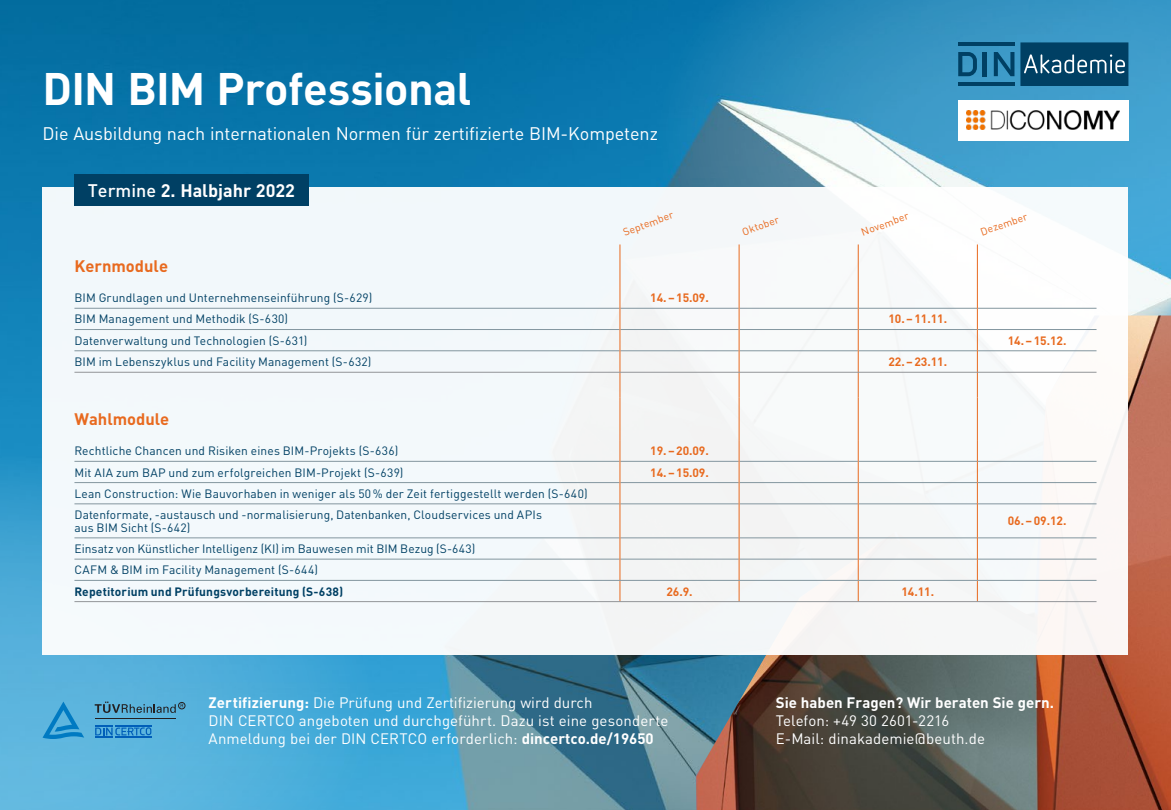
<style>
.page{position:relative;width:1171px;height:810px;background:#fff}
.page>*{position:absolute;margin:0;border:0;box-sizing:border-box;transform-origin:0 0}
.Copy_10pt{font:700 45px "DINOT";letter-spacing:-.015em;color:#fff}
.Copy_10pt-2{font:18px "DINOT";letter-spacing:-.005em;color:#fff}
.Copy_10pt-3{font:700 18px "DINOT";color:#fff}
.Copy_10pt-4{font:700 16.5px "DINOT";color:#e86a1f}
.Copy_10pt-5{font:15px/18px "DINOT";letter-spacing:.005em;color:#fff}
.Copy_10pt-6{font:700 15px "DINOT";color:#fff}
.t1{font:12px/13.5px "DINOT";letter-spacing:.01em;color:#004064}
.t2{font:700 12px "DINOT";letter-spacing:-.005em;color:#e86a1f}
.t3{font:700 12px "DINOT";letter-spacing:.01em;color:#004064}
.t4{font:10.5px "DINOT";color:#e86a1f}
.s1{font-weight:500}
.s2{font-weight:700}
</style>
<div class="page">
<img style="left:0;top:0;width:695px;height:810px">
<img style="left:695px;top:391px;width:475px;height:419px">
<div style="left:43px;top:187px;width:1085px;height:468px;background:#f3f8fb"></div>
<svg style="left:653px;top:0;width:517px;height:391px"></svg>
<svg style="left:0;top:449px;width:379px;height:361px"></svg>
<div style="left:74px;top:174px;width:234px;height:32px;background:#004064"></div>
<svg style="left:958px;top:52px;width:18px;height:24px"></svg>
<hr style="left:958px;top:42px;width:56px;height:4px;background:#004064">
<hr style="left:982px;top:52px;width:4px;height:24px;background:#004064">
<svg style="left:993px;top:52px;width:21px;height:24px"></svg>
<hr style="left:958px;top:82px;width:56px;height:4px;background:#004064">
<svg style="left:1020px;top:42px;width:108px;height:44px;background:#1c5575"></svg>
<div style="left:958px;top:100px;width:170px;height:40px;background:#fff"></div>
<img style="left:966px;top:111px;width:153px;height:19px">
<hr style="left:74px;top:308px;width:545px;height:1px;background:#83969f">
<hr style="left:620px;top:308px;width:118px;height:1px;background:#83969f">
<hr style="left:739px;top:308px;width:118px;height:1px;background:#83969f">
<hr style="left:858px;top:308px;width:118px;height:1px;background:#83969f">
<hr style="left:977px;top:308px;width:119px;height:1px;background:#83969f">
<hr style="left:74px;top:329px;width:545px;height:1px;background:#83969f">
<hr style="left:620px;top:329px;width:118px;height:1px;background:#83969f">
<hr style="left:739px;top:329px;width:118px;height:1px;background:#83969f">
<hr style="left:858px;top:329px;width:118px;height:1px;background:#83969f">
<hr style="left:977px;top:329px;width:119px;height:1px;background:#83969f">
<hr style="left:74px;top:351px;width:545px;height:1px;background:#83969f">
<hr style="left:620px;top:351px;width:118px;height:1px;background:#83969f">
<hr style="left:739px;top:351px;width:118px;height:1px;background:#83969f">
<hr style="left:858px;top:351px;width:118px;height:1px;background:#83969f">
<hr style="left:977px;top:351px;width:119px;height:1px;background:#83969f">
<hr style="left:74px;top:461px;width:545px;height:1px;background:#83969f">
<hr style="left:620px;top:461px;width:118px;height:1px;background:#83969f">
<hr style="left:739px;top:461px;width:118px;height:1px;background:#83969f">
<hr style="left:858px;top:461px;width:118px;height:1px;background:#83969f">
<hr style="left:977px;top:461px;width:119px;height:1px;background:#83969f">
<hr style="left:74px;top:482px;width:545px;height:1px;background:#83969f">
<hr style="left:620px;top:482px;width:118px;height:1px;background:#83969f">
<hr style="left:739px;top:482px;width:118px;height:1px;background:#83969f">
<hr style="left:858px;top:482px;width:118px;height:1px;background:#83969f">
<hr style="left:977px;top:482px;width:119px;height:1px;background:#83969f">
<hr style="left:74px;top:504px;width:545px;height:1px;background:#83969f">
<hr style="left:620px;top:504px;width:118px;height:1px;background:#83969f">
<hr style="left:739px;top:504px;width:118px;height:1px;background:#83969f">
<hr style="left:858px;top:504px;width:118px;height:1px;background:#83969f">
<hr style="left:977px;top:504px;width:119px;height:1px;background:#83969f">
<hr style="left:74px;top:538px;width:545px;height:1px;background:#83969f">
<hr style="left:620px;top:538px;width:118px;height:1px;background:#83969f">
<hr style="left:739px;top:538px;width:118px;height:1px;background:#83969f">
<hr style="left:858px;top:538px;width:118px;height:1px;background:#83969f">
<hr style="left:977px;top:538px;width:119px;height:1px;background:#83969f">
<hr style="left:74px;top:559px;width:545px;height:1px;background:#83969f">
<hr style="left:620px;top:559px;width:118px;height:1px;background:#83969f">
<hr style="left:739px;top:559px;width:118px;height:1px;background:#83969f">
<hr style="left:858px;top:559px;width:118px;height:1px;background:#83969f">
<hr style="left:977px;top:559px;width:119px;height:1px;background:#83969f">
<hr style="left:619px;top:244px;width:1px;height:43px;background:#e86a1f">
<hr style="left:738px;top:244px;width:1px;height:43px;background:#e86a1f">
<hr style="left:857px;top:244px;width:1px;height:43px;background:#e86a1f">
<hr style="left:976px;top:244px;width:1px;height:43px;background:#e86a1f">
<svg style="left:619px;top:287px;width:1px;height:111px"></svg>
<svg style="left:738px;top:287px;width:1px;height:111px"></svg>
<svg style="left:857px;top:287px;width:1px;height:111px"></svg>
<svg style="left:976px;top:287px;width:1px;height:111px"></svg>
<hr style="left:619px;top:398px;width:1px;height:42px;background:#e86a1f">
<hr style="left:738px;top:398px;width:1px;height:42px;background:#e86a1f">
<hr style="left:857px;top:398px;width:1px;height:42px;background:#e86a1f">
<hr style="left:976px;top:398px;width:1px;height:42px;background:#e86a1f">
<svg style="left:619px;top:440px;width:1px;height:64px"></svg>
<svg style="left:738px;top:440px;width:1px;height:64px"></svg>
<svg style="left:857px;top:440px;width:1px;height:64px"></svg>
<svg style="left:976px;top:440px;width:1px;height:64px"></svg>
<hr style="left:619px;top:504px;width:1px;height:34px;background:#e86a1f">
<hr style="left:738px;top:504px;width:1px;height:34px;background:#e86a1f">
<hr style="left:857px;top:504px;width:1px;height:34px;background:#e86a1f">
<hr style="left:976px;top:504px;width:1px;height:34px;background:#e86a1f">
<svg style="left:619px;top:538px;width:1px;height:63px"></svg>
<svg style="left:738px;top:538px;width:1px;height:63px"></svg>
<svg style="left:857px;top:538px;width:1px;height:63px"></svg>
<svg style="left:976px;top:538px;width:1px;height:63px"></svg>
<hr style="left:74px;top:580px;width:546px;height:1px;background:#83969f">
<hr style="left:620px;top:580px;width:119px;height:1px;background:#83969f">
<hr style="left:739px;top:580px;width:119px;height:1px;background:#83969f">
<hr style="left:858px;top:580px;width:119px;height:1px;background:#83969f">
<hr style="left:977px;top:580px;width:119px;height:1px;background:#83969f">
<hr style="left:95px;top:719px;width:81px;height:1px;background:#231f20">
<div style="left:178px;top:702px;width:7px;height:7px;border:1px solid #231f20;border-radius:50%"></div>
<svg style="left:95px;top:702px;width:88px;height:11px"></svg>
<svg style="left:43px;top:702px;width:41px;height:37px;background:#3ea1d4"></svg>
<svg style="left:95px;top:725px;width:56px;height:13px"></svg>
<hr style="left:74px;top:372px;width:1022px;height:1px;background:#939598">
<hr style="left:74px;top:601px;width:1022px;height:1px;background:#939598">
<p class="Copy_10pt" style="left:43px;top:53px;width:430px">DIN BIM Professional</p>
<p class="Copy_10pt-2" style="left:43px;top:120px;width:616px">Die Ausbildung nach internationalen Normen für zertifizierte BIM-Kompetenz</p>
<p class="Copy_10pt-3" style="left:88px;top:176px;width:209px"><span class="s1">Termine</span> 2. Halbjahr 2022</p>
<p class="t4" style="left:620px;top:225px;width:54px;rotate:-20deg">September</p>
<p class="t4" style="left:739px;top:225px;width:40px;rotate:-20deg">Oktober</p>
<p class="t4" style="left:858px;top:225px;width:51px;rotate:-20deg">November</p>
<p class="t4" style="left:977px;top:225px;width:51px;rotate:-20deg">Dezember</p>
<p class="Copy_10pt-4" style="left:74px;top:253px;width:95px">Kernmodule</p>
<p class="t1" style="left:74px;top:290px;width:299px">BIM Grundlagen und Unternehmenseinführung (S-629)</p>
<p class="t2" style="left:650px;top:288px;width:60px">14. – 15.09.</p>
<p class="t1" style="left:74px;top:311px;width:215px">BIM Management und Methodik (S-630)</p>
<p class="t2" style="left:888px;top:310px;width:60px">10. – 11.11.</p>
<p class="t1" style="left:74px;top:333px;width:234px">Datenverwaltung und Technologien (S-631)</p>
<p class="t2" style="left:1007px;top:331px;width:60px">14. – 15.12.</p>
<p class="t1" style="left:74px;top:354px;width:298px">BIM im Lebenszyklus und Facility Management (S-632)</p>
<p class="t2" style="left:888px;top:352px;width:60px">22. – 23.11.</p>
<p class="Copy_10pt-4" style="left:74px;top:406px;width:96px">Wahlmodule</p>
<p class="t1" style="left:74px;top:443px;width:325px">Rechtliche Chancen und Risiken eines BIM-Projekts (S-636)</p>
<p class="t2" style="left:650px;top:441px;width:60px">19. – 20.09.</p>
<p class="t1" style="left:74px;top:464px;width:330px">Mit AIA zum BAP und zum erfolgreichen BIM-Projekt (S-639)</p>
<p class="t2" style="left:650px;top:463px;width:60px">14. – 15.09.</p>
<p class="t1" style="left:74px;top:486px;width:514px">Lean Construction: Wie Bauvorhaben in weniger als 50 % der Zeit fertiggestellt werden (S-640)</p>
<p class="t1" style="left:74px;top:507px;width:469px">Datenformate, -austausch und -normalisierung, Datenbanken, Cloudservices und APIs aus BIM Sicht (S-642)</p>
<p class="t2" style="left:1007px;top:512px;width:60px">06. – 09.12.</p>
<p class="t1" style="left:74px;top:541px;width:402px">Einsatz von Künstlicher Intelligenz (KI) im Bauwesen mit BIM Bezug (S-643)</p>
<p class="t1" style="left:74px;top:562px;width:245px">CAFM &amp; BIM im Facility Management (S-644)</p>
<p class="t3" style="left:74px;top:582px;width:270px">Repetitorium und Prüfungsvorbereitung (S-638)</p>
<p class="t2" style="left:666px;top:582px;width:28px">26.9.</p>
<p class="t2" style="left:901px;top:582px;width:34px">14.11.</p>
<p class="Copy_10pt-5" style="left:208px;top:693px;width:461px"><span class="s2">Zertifizierung:</span> Die Prüfung und Zertifizierung wird durch<br>DIN CERTCO angeboten und durchgeführt. Dazu ist eine gesonderte<br>Anmeldung bei der DIN CERTCO erforderlich: <span class="s2">dincertco.de/19650</span></p>
<p class="Copy_10pt-6" style="left:775px;top:691px;width:279px">Sie haben Fragen? Wir beraten Sie gern.</p>
<p class="Copy_10pt-5" style="left:775px;top:711px;width:210px">Telefon: +49 30 2601-2216<br>E-Mail: dinakademie@beuth.de</p>
</div>
